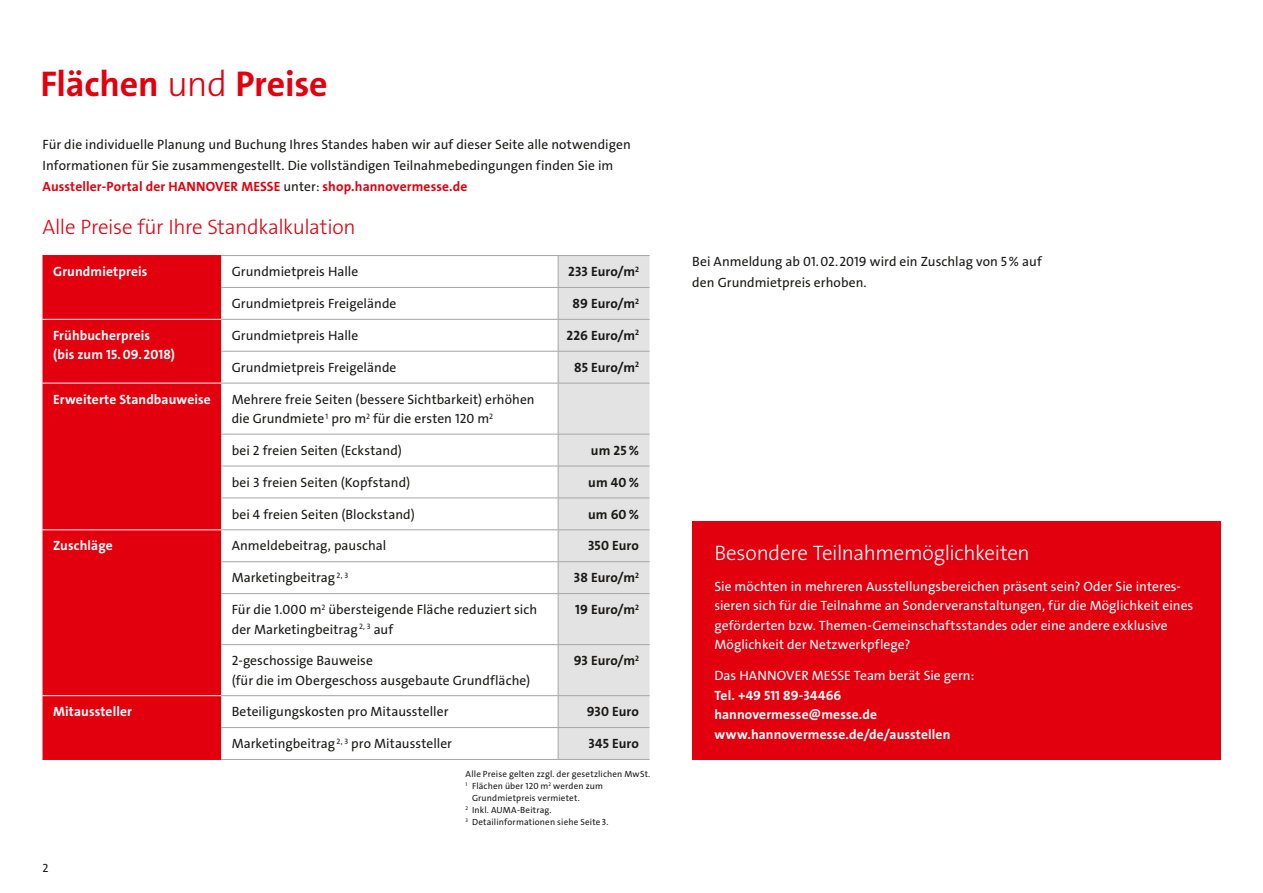
<style>
.page{position:relative;width:1263px;height:893px;background:#fff}
.page>*{position:absolute;margin:0;border:0;box-sizing:border-box;transform-origin:0 0}
.t1{font:36px "The Sans LP7 Bld";letter-spacing:-.005em;color:#e2000f}
.t2{font:21px "The Sans LP3 Lig";letter-spacing:-.02em;color:#e2000f}
.t3{font:21px "The Sans LP3 Lig";letter-spacing:-.015em;color:#fff}
.t4{font:13.5px/19.5px "The Sans LP5 Plain";letter-spacing:.005em;color:#1a1918}
.t5{font:13.5px/19.5px "The Sans LP5 Plain";letter-spacing:.005em;color:#fff}
.t6{font:13.5px/19.5px "The Sans LP7 Bld";letter-spacing:.01em;color:#fff}
.t7{font:13.5px "The Sans LP7 Bld";letter-spacing:.005em;color:#1a1918}
.t8{font:13.5px "The Sans LP7 Bld";letter-spacing:.01em;color:#e2000f}
.t9{font:12px "The Sans LP5 Plain";color:#1a1918}
.t10{font:9px "The Sans LP5 Plain";letter-spacing:.02em;color:#1a1918}
.s1{font-family:"The Sans LP3 Lig"}
.s2{font-family:"The Sans LP5 Plain";color:#1a1918}
</style>
<div class="page">
<div style="left:692px;top:521px;width:528px;height:239px;background:#e2000f"></div>
<div style="left:43px;top:256px;width:178px;height:503px;background:#e2000f"></div>
<div style="left:559px;top:256px;width:90px;height:503px;background:#e3e3e3"></div>
<hr style="left:43px;top:319px;width:178px;height:1px;background:#fff">
<hr style="left:43px;top:383px;width:178px;height:1px;background:#fff">
<hr style="left:43px;top:529px;width:178px;height:1px;background:#fff">
<hr style="left:43px;top:695px;width:178px;height:1px;background:#fff">
<hr style="left:221px;top:255px;width:337px;height:1px;background:#a6a6a7">
<hr style="left:221px;top:287px;width:337px;height:1px;background:#a6a6a7">
<hr style="left:221px;top:319px;width:337px;height:1px;background:#a6a6a7">
<hr style="left:221px;top:351px;width:337px;height:1px;background:#a6a6a7">
<hr style="left:221px;top:383px;width:337px;height:1px;background:#a6a6a7">
<hr style="left:221px;top:434px;width:337px;height:1px;background:#a6a6a7">
<hr style="left:221px;top:466px;width:337px;height:1px;background:#a6a6a7">
<hr style="left:221px;top:498px;width:337px;height:1px;background:#a6a6a7">
<hr style="left:221px;top:529px;width:337px;height:1px;background:#a6a6a7">
<hr style="left:221px;top:561px;width:337px;height:1px;background:#a6a6a7">
<hr style="left:221px;top:593px;width:337px;height:1px;background:#a6a6a7">
<hr style="left:221px;top:644px;width:337px;height:1px;background:#a6a6a7">
<hr style="left:221px;top:695px;width:337px;height:1px;background:#a6a6a7">
<hr style="left:221px;top:727px;width:337px;height:1px;background:#a6a6a7">
<hr style="left:221px;top:759px;width:337px;height:1px;background:#a6a6a7">
<hr style="left:558px;top:255px;width:91px;height:1px;background:#a6a6a7">
<hr style="left:558px;top:287px;width:91px;height:1px;background:#a6a6a7">
<hr style="left:558px;top:319px;width:91px;height:1px;background:#a6a6a7">
<hr style="left:558px;top:351px;width:91px;height:1px;background:#a6a6a7">
<hr style="left:558px;top:383px;width:91px;height:1px;background:#a6a6a7">
<hr style="left:558px;top:434px;width:91px;height:1px;background:#a6a6a7">
<hr style="left:558px;top:466px;width:91px;height:1px;background:#a6a6a7">
<hr style="left:558px;top:498px;width:91px;height:1px;background:#a6a6a7">
<hr style="left:558px;top:529px;width:91px;height:1px;background:#a6a6a7">
<hr style="left:558px;top:561px;width:91px;height:1px;background:#a6a6a7">
<hr style="left:558px;top:593px;width:91px;height:1px;background:#a6a6a7">
<hr style="left:558px;top:644px;width:91px;height:1px;background:#a6a6a7">
<hr style="left:558px;top:695px;width:91px;height:1px;background:#a6a6a7">
<hr style="left:558px;top:727px;width:91px;height:1px;background:#a6a6a7">
<hr style="left:558px;top:759px;width:91px;height:1px;background:#a6a6a7">
<hr style="left:558px;top:256px;width:1px;height:31px;background:#a6a6a7">
<hr style="left:558px;top:288px;width:1px;height:31px;background:#a6a6a7">
<hr style="left:558px;top:320px;width:1px;height:31px;background:#a6a6a7">
<hr style="left:558px;top:352px;width:1px;height:31px;background:#a6a6a7">
<hr style="left:558px;top:383px;width:1px;height:51px;background:#a6a6a7">
<hr style="left:558px;top:434px;width:1px;height:32px;background:#a6a6a7">
<hr style="left:558px;top:466px;width:1px;height:32px;background:#a6a6a7">
<hr style="left:558px;top:498px;width:1px;height:31px;background:#a6a6a7">
<hr style="left:558px;top:530px;width:1px;height:31px;background:#a6a6a7">
<hr style="left:558px;top:562px;width:1px;height:31px;background:#a6a6a7">
<hr style="left:558px;top:594px;width:1px;height:50px;background:#a6a6a7">
<hr style="left:558px;top:645px;width:1px;height:50px;background:#a6a6a7">
<hr style="left:558px;top:696px;width:1px;height:31px;background:#a6a6a7">
<hr style="left:558px;top:728px;width:1px;height:31px;background:#a6a6a7">
<hr style="left:43px;top:255px;width:178px;height:1px;background:#e2000f">
<hr style="left:43px;top:759px;width:178px;height:1px;background:#e2000f">
<h1 class="t1" style="left:40px;top:68px;width:289px">Flächen <span class="s1">und</span> Preise</h1>
<p class="t4" style="left:43px;top:135px;width:590px;line-height:21.3px">Für die individuelle Planung und Buchung Ihres Standes haben wir auf dieser Seite alle notwendigen<br>Informationen für Sie zusammengestellt. Die vollständigen Teilnahmebedingungen finden Sie im</p>
<p class="t8" style="left:43px;top:181px;width:426px">Aussteller-Portal der HANNOVER MESSE <span class="s2">unter:</span> shop.hannovermesse.de</p>
<h2 class="t2" style="left:43px;top:218px;width:315px">Alle Preise für Ihre Standkalkulation</h2>
<p class="t6" style="left:53px;top:263px;width:96px">Grundmietpreis</p>
<p class="t4" style="left:232px;top:263px;width:128px">Grundmietpreis Halle</p>
<p class="t7" style="left:568px;top:266px;width:72px">233 Euro/m<sup>2</sup></p>
<p class="t4" style="left:232px;top:295px;width:166px">Grundmietpreis Freigelände</p>
<p class="t7" style="left:572px;top:298px;width:68px">89 Euro/m<sup>2</sup></p>
<p class="t6" style="left:53px;top:327px;width:123px">Frühbucherpreis<br>(bis zum 15. 09. 2018)</p>
<p class="t4" style="left:232px;top:327px;width:128px">Grundmietpreis Halle</p>
<p class="t7" style="left:567px;top:330px;width:74px">226 Euro/m<sup>2</sup></p>
<p class="t4" style="left:232px;top:359px;width:166px">Grundmietpreis Freigelände</p>
<p class="t7" style="left:574px;top:362px;width:66px">85 Euro/m<sup>2</sup></p>
<p class="t6" style="left:53px;top:390px;width:159px">Erweiterte Standbauweise</p>
<p class="t4" style="left:232px;top:390px;width:304px">Mehrere freie Seiten (bessere Sichtbarkeit) erhöhen die Grundmiete <sup>1</sup> pro m<sup>2</sup> für die ersten 120 m<sup>2</sup></p>
<p class="t4" style="left:232px;top:441px;width:172px">bei 2 freien Seiten (Eckstand)</p>
<p class="t7" style="left:591px;top:444px;width:50px">um 25 %</p>
<p class="t4" style="left:232px;top:473px;width:180px">bei 3 freien Seiten (Kopfstand)</p>
<p class="t7" style="left:588px;top:476px;width:52px">um 40 %</p>
<p class="t4" style="left:232px;top:505px;width:185px">bei 4 freien Seiten (Blockstand)</p>
<p class="t7" style="left:588px;top:508px;width:52px">um 60 %</p>
<p class="t6" style="left:53px;top:537px;width:61px">Zuschläge</p>
<p class="t4" style="left:232px;top:537px;width:156px">Anmeldebeitrag, pauschal</p>
<p class="t7" style="left:588px;top:540px;width:52px">350 Euro</p>
<p class="t4" style="left:232px;top:569px;width:118px">Marketingbeitrag <sup>2,</sup> <sup>3</sup></p>
<p class="t7" style="left:574px;top:572px;width:67px">38 Euro/m<sup>2</sup></p>
<p class="t4" style="left:232px;top:601px;width:307px">Für die 1.000 m<sup>2</sup> übersteigende Fläche reduziert sich der Marketingbeitrag <sup>2,</sup> <sup>3</sup> auf</p>
<p class="t7" style="left:575px;top:604px;width:65px">19 Euro/m<sup>2</sup></p>
<p class="t4" style="left:232px;top:652px;width:300px">2-geschossige Bauweise<br>(für die im Obergeschoss ausgebaute Grundfläche)</p>
<p class="t7" style="left:574px;top:655px;width:67px">93 Euro/m<sup>2</sup></p>
<p class="t6" style="left:53px;top:703px;width:80px">Mitaussteller</p>
<p class="t4" style="left:232px;top:703px;width:218px">Beteiligungskosten pro Mitaussteller</p>
<p class="t7" style="left:587px;top:706px;width:54px">930 Euro</p>
<p class="t4" style="left:232px;top:735px;width:222px">Marketingbeitrag <sup>2,</sup> <sup>3</sup> pro Mitaussteller</p>
<p class="t7" style="left:588px;top:738px;width:52px">345 Euro</p>
<p class="t10" style="left:466px;top:770px;width:186px">Alle Preise gelten zzgl. der gesetzlichen MwSt.</p>
<p class="t10" style="left:466px;top:782px;width:139px"><sup>1</sup> Flächen über 120 m<sup>2</sup> werden zum</p>
<p class="t10" style="left:472px;top:794px;width:109px">Grundmietpreis vermietet.</p>
<p class="t10" style="left:466px;top:806px;width:88px"><sup>2</sup> Inkl. AUMA-Beitrag.</p>
<p class="t10" style="left:466px;top:818px;width:144px"><sup>3</sup> Detailinformationen siehe Seite 3.</p>
<p class="t9" style="left:43px;top:863px;width:8px">2</p>
<p class="t4" style="left:692px;top:252px;width:351px;line-height:21.3px">Bei Anmeldung ab 01.02.2019 wird ein Zuschlag von 5 % auf den Grundmietpreis erhoben.</p>
<h2 class="t3" style="left:714px;top:544px;width:317px">Besondere Teilnahmemöglichkeiten</h2>
<p class="t5" style="left:714px;top:578px;width:480px">Sie möchten in mehreren Ausstellungsbereichen präsent sein? Oder Sie interes&shy;sieren sich für die Teilnahme an Sonderveranstaltungen, für die Möglichkeit eines geförderten bzw. Themen-Gemeinschaftsstandes oder eine andere exklusive Möglichkeit der Netzwerkpflege?</p>
<p class="t5" style="left:714px;top:667px;width:261px">Das HANNOVER MESSE Team berät Sie gern:</p>
<p class="t6" style="left:714px;top:686px;width:237px">Tel. +49 511 89-34466 hannovermesse@messe.de www.hannovermesse.de/de/ausstellen</p>
</div>
